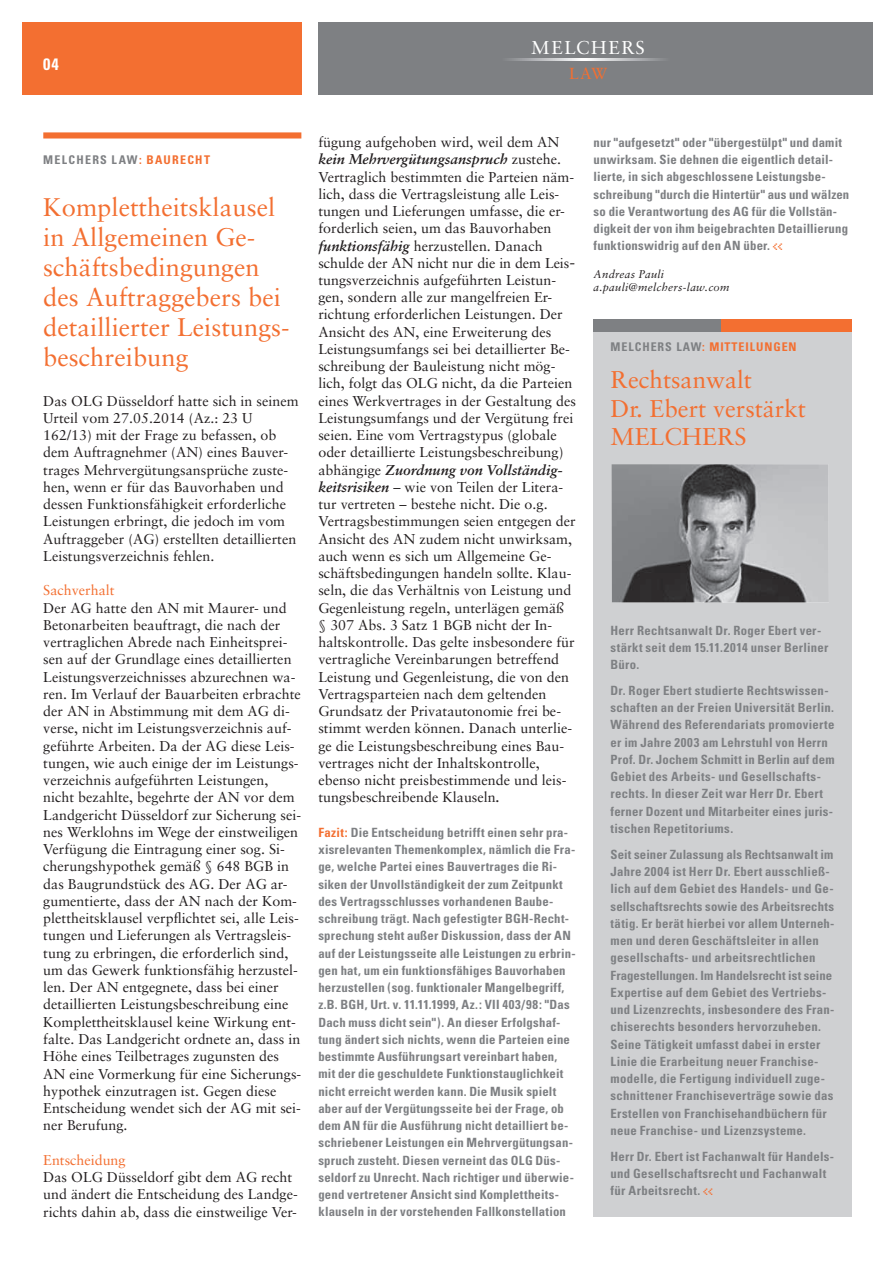
<style>
.page{position:relative;width:893px;height:1263px;background:#fff}
.page>*{position:absolute;margin:0;border:0;box-sizing:border-box;transform-origin:0 0}
.t1{font:25.5px/30px "Sabon";color:#f36f31}
.t2{font:24.3px/28.5px "Sabon";color:#f36f31}
.t3{font:18.6px "Sabon";letter-spacing:.085em;color:#fff}
.t4{font:700 condensed 16.5px "Univers";color:#fff}
.t5{font:16.05px "Sabon";color:#f36f31}
.t6{font:14.25px/17.2px "Sabon";color:#231f20}
.t7{font:14.25px "Sabon";color:#f36f31}
.t8{font:700 condensed 12.75px/17.2px "Univers";letter-spacing:.02em;color:#7e8083}
.t9{font:700 condensed 12px "Univers";letter-spacing:.08em;color:#f36f31}
.t10{font:700 condensed 12px "Univers";letter-spacing:.105em;color:#7e8083}
.t11{font:italic 11.25px/12.8px "Sabon";letter-spacing:.025em;color:#231f20}
.s1{color:#f36f31}
.s2{font-weight:700;font-style:italic}
.s3{font-family:"Eboy EXT Alpha";font-weight:400;font-stretch:normal;font-size:10.5px;color:#f36f31}
.s4{color:#7e8083}
</style>
<div class="page">
<div style="left:22px;top:22px;width:279px;height:72px;background:#f36f31"></div>
<div style="left:318px;top:22px;width:554px;height:73px;background:#7e8083"></div>
<svg style="left:509px;top:59px;width:154px;height:1px"></svg>
<div style="left:43px;top:132px;width:258px;height:7px;background:#f36f31"></div>
<div style="left:593px;top:332px;width:258px;height:884px;background:#cfd0d2"></div>
<div style="left:593px;top:319px;width:128px;height:13px;background:#7e8083"></div>
<div style="left:721px;top:319px;width:130px;height:13px;background:#f36f31"></div>
<img style="left:611px;top:464px;width:217px;height:138px">
<p class="t4" style="left:43px;top:54px;width:17px">04</p>
<h3 class="t3" style="left:531px;top:37px;width:115px">MELCHERS</h3>
<p class="t5" style="left:569px;top:64px;width:40px">LAW</p>
<p class="t10" style="left:43px;top:152px;width:168px">MELCHERS LAW<span class="s1">: BAURECHT</span></p>
<h1 class="t1" style="left:43px;top:192px;width:248px">Komplettheitsklausel in Allgemeinen Ge&shy;schäftsbedingungen des Auftraggebers bei detaillierter Leistungs&shy;beschreibung</h1>
<p class="t6" style="left:43px;top:392px;width:257px">Das OLG Düsseldorf hatte sich in seinem Urteil vom 27.05.2014 (Az.: 23 U 162/13) mit der Frage zu befassen, ob dem Auftragnehmer (AN) eines Bauver&shy;trages Mehrvergütungsansprüche zuste&shy;hen, wenn er für das Bauvorhaben und dessen Funktionsfähigkeit erforderliche Leistungen erbringt, die jedoch im vom Auftraggeber (AG) erstellten detaillierten Leistungsverzeichnis fehlen.</p>
<p class="t7" style="left:43px;top:582px;width:73px">Sachverhalt</p>
<p class="t6" style="left:43px;top:599px;width:259px">Der AG hatte den AN mit Maurer- und Betonarbeiten beauftragt, die nach der vertraglichen Abrede nach Einheitsprei&shy;sen auf der Grundlage eines detaillierten Leistungsverzeichnisses abzurechnen wa&shy;ren. Im Verlauf der Bauarbeiten erbrachte der AN in Abstimmung mit dem AG di&shy;verse, nicht im Leistungsverzeichnis auf&shy;geführte Arbeiten. Da der AG diese Leis&shy;tungen, wie auch einige der im Leistungs&shy;verzeichnis aufgeführten Leistungen, nicht bezahlte, begehrte der AN vor dem Landgericht Düsseldorf zur Sicherung sei&shy;nes Werklohns im Wege der einstweiligen Verfügung die Eintragung einer sog. Si&shy;cherungshypothek gemäß § 648 BGB in das Baugrundstück des AG. Der AG ar&shy;gumentierte, dass der AN nach der Kom&shy;plettheitsklausel verpflichtet sei, alle Leis&shy;tungen und Lieferungen als Vertragsleis&shy;tung zu erbringen, die erforderlich sind, um das Gewerk funktionsfähig herzustel&shy;len. Der AN entgegnete, dass bei einer detaillierten Leistungsbeschreibung eine Komplettheitsklausel keine Wirkung ent&shy;falte. Das Landgericht ordnete an, dass in Höhe eines Teilbetrages zugunsten des AN eine Vormerkung für eine Sicherungs&shy;hypothek einzutragen ist. Gegen diese Entscheidung wendet sich der AG mit sei&shy;ner Berufung.</p>
<p class="t7" style="left:43px;top:1151px;width:84px">Entscheidung</p>
<p class="t6" style="left:43px;top:1168px;width:256px">Das OLG Düsseldorf gibt dem AG recht und ändert die Entscheidung des Landge&shy;richts dahin ab, dass die einstweilige Ver-</p>
<p class="t6" style="left:318px;top:133px;width:259px">fügung aufgehoben wird, weil dem AN <span class="s2">kein Mehrvergütungsanspruch</span> zustehe.<br>Vertraglich bestimmten die Parteien näm&shy;lich, dass die Vertragsleistung alle Leis&shy;tungen und Lieferungen umfasse, die er&shy;forderlich seien, um das Bauvorhaben <span class="s2">funktionsfähig</span> herzustellen. Danach schulde der AN nicht nur die in dem Leis&shy;tungsverzeichnis aufgeführten Leistun&shy;gen, sondern alle zur mangelfreien Er&shy;richtung erforderlichen Leistungen. Der Ansicht des AN, eine Erweiterung des Leistungsumfangs sei bei detaillierter Be&shy;schreibung der Bauleistung nicht mög&shy;lich, folgt das OLG nicht, da die Parteien eines Werkvertrages in der Gestaltung des Leistungsumfangs und der Vergütung frei seien. Eine vom Vertragstypus (globale oder detaillierte Leistungsbeschreibung) abhängige <span class="s2">Zuordnung von Vollständig&shy;keitsrisiken</span> – wie von Teilen der Litera&shy;tur vertreten – bestehe nicht. Die o.g.<br>Vertragsbestimmungen seien entgegen der Ansicht des AN zudem nicht unwirksam, auch wenn es sich um Allgemeine Ge&shy;schäftsbedingungen handeln sollte. Klau&shy;seln, die das Verhältnis von Leistung und Gegenleistung regeln, unterlägen gemäß<br>§ 307 Abs. 3 Satz 1 BGB nicht der In&shy;haltskontrolle. Das gelte insbesondere für vertragliche Vereinbarungen betreffend Leistung und Gegenleistung, die von den Vertragsparteien nach dem geltenden Grundsatz der Privatautonomie frei be&shy;stimmt werden können. Danach unterlie&shy;ge die Leistungsbeschreibung eines Bau&shy;vertrages nicht der Inhaltskontrolle, ebenso nicht preisbestimmende und leis&shy;tungsbeschreibende Klauseln<span class="s2">.</span></p>
<p class="t8" style="left:318px;top:824px;width:259px"><span class="s1">Fazit:</span> Die Entscheidung betrifft einen sehr pra&shy;xisrelevanten Themenkomplex, nämlich die Fra&shy;ge, welche Partei eines Bauvertrages die Ri&shy;siken der Unvollständigkeit der zum Zeitpunkt des Vertragsschlusses vorhandenen Baube&shy;schreibung trägt. Nach gefestigter BGH-Recht&shy;sprechung steht außer Diskussion, dass der AN auf der Leistungsseite alle Leistungen zu erbrin&shy;gen hat, um ein funktionsfähiges Bauvorhaben herzustellen (sog. funktionaler Mangelbegriff, z.B. BGH, Urt. v. 11.11.1999, Az.: VII 403/98: "Das Dach muss dicht sein"). An dieser Erfolgshaf&shy;tung ändert sich nichts, wenn die Parteien eine bestimmte Ausführungsart vereinbart haben, mit der die geschuldete Funktionstauglichkeit nicht erreicht werden kann. Die Musik spielt aber auf der Vergütungsseite bei der Frage, ob dem AN für die Ausführung nicht detailliert be&shy;schriebener Leistungen ein Mehrvergütungsan&shy;spruch zusteht. Diesen verneint das OLG Düs&shy;seldorf zu Unrecht. Nach richtiger und überwie&shy;gend vertretener Ansicht sind Komplettheits&shy;klauseln in der vorstehenden Fallkonstellation</p>
<p class="t8" style="left:593px;top:134px;width:257px">nur "aufgesetzt" oder "übergestülpt" und damit unwirksam. Sie dehnen die eigentlich detail&shy;lierte, in sich abgeschlossene Leistungsbe&shy;schreibung "durch die Hintertür" aus und wälzen so die Verantwortung des AG für die Vollstän&shy;digkeit der von ihm beigebrachten Detaillierung funktionswidrig auf den AN über. <span class="s3">&lt;&lt;</span></p>
<p class="t11" style="left:593px;top:268px;width:137px">Andreas Pauli a.pauli@melchers-law.com</p>
<p class="t9" style="left:610px;top:340px;width:187px"><span class="s4">MELCHERS LAW</span>: MITTEILUNGEN</p>
<h2 class="t2" style="left:610px;top:365px;width:197px">Rechtsanwalt<br>Dr. Ebert verstärkt<br>MELCHERS</h2>
<p class="t8" style="left:610px;top:621px;width:219px">Herr Rechtsanwalt Dr. Roger Ebert ver&shy;stärkt seit dem 15.11.2014 unser Berliner<br>Büro.</p>
<p class="t8" style="left:610px;top:682px;width:225px">Dr. Roger Ebert studierte Rechtswissen&shy;schaften an der Freien Universität Berlin.<br>Während des Referendariats promovierte er im Jahre 2003 am Lehrstuhl von Herrn Prof. Dr. Jochem Schmitt in Berlin auf dem Gebiet des Arbeits- und Gesellschafts&shy;rechts. In dieser Zeit war Herr Dr. Ebert ferner Dozent und Mitarbeiter eines juris&shy;tischen Repetitoriums.</p>
<p class="t8" style="left:610px;top:846px;width:225px">Seit seiner Zulassung als Rechtsanwalt im Jahre 2004 ist Herr Dr. Ebert ausschließ&shy;lich auf dem Gebiet des Handels- und Ge&shy;sellschaftsrechts sowie des Arbeitsrechts tätig. Er berät hierbei vor allem Unterneh&shy;men und deren Geschäftsleiter in allen gesellschafts- und arbeitsrechtlichen Fragestellungen. Im Handels recht ist seine Expertise auf dem Gebiet des Vertriebs&shy;und Lizenzrechts, insbesondere des Fran&shy;chiserechts besonders hervorzuheben.<br>Seine Tätigkeit umfasst dabei in erster Linie die Erarbeitung neuer Franchise&shy;modelle, die Fertigung in dividuell zuge&shy;schnittener Franchiseverträge sowie das Erstellen von Franchisehandbüchern für neue Franchise- und Lizenzsysteme.</p>
<p class="t8" style="left:610px;top:1148px;width:225px">Herr Dr. Ebert ist Fachanwalt für Handels&shy;und Gesellschaftsrecht und Fachanwalt für Arbeitsrecht. <span class="s3">&lt;&lt;</span></p>
</div>
